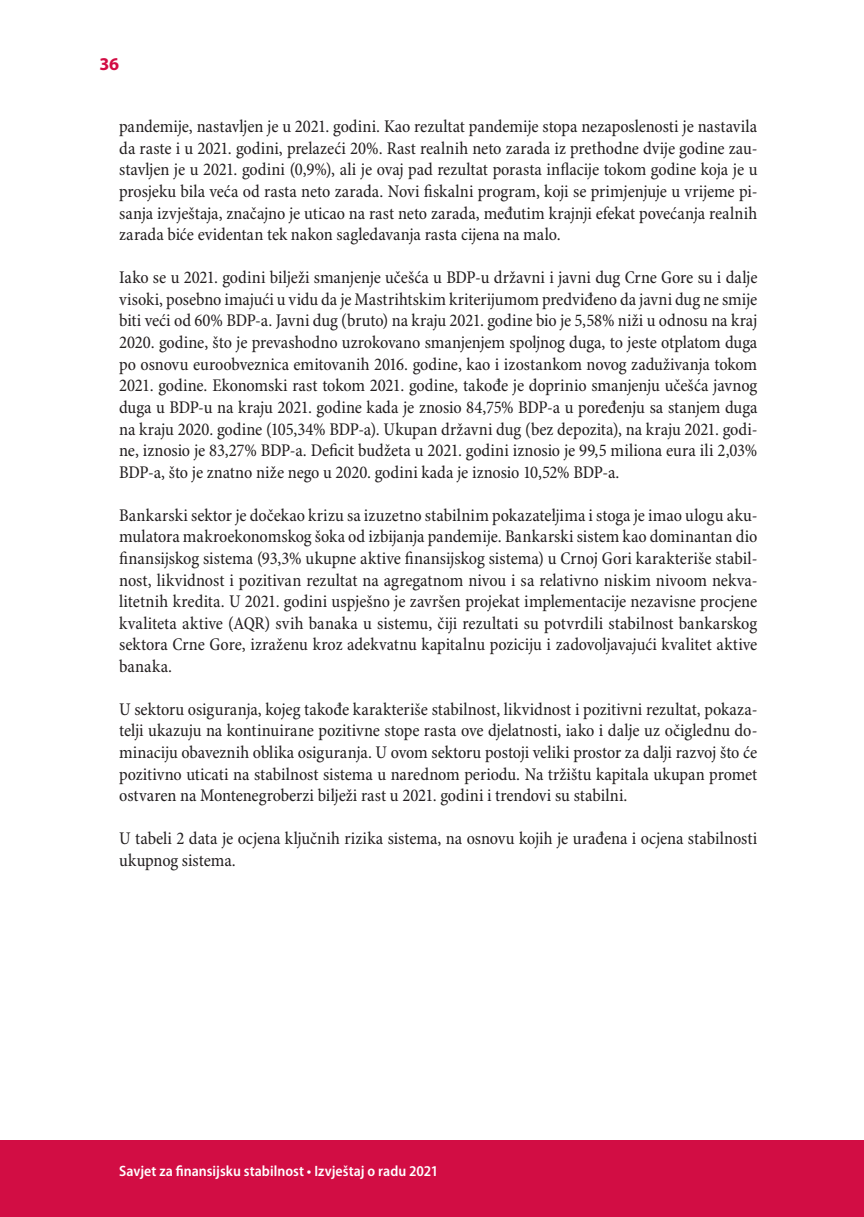
<style>
.page{position:relative;width:864px;height:1217px;background:#fff}
.page>*{position:absolute;margin:0;border:0;box-sizing:border-box;transform-origin:0 0}
.t1{font:condensed 18px/21.6px "Minion Pro";letter-spacing:-.005em;color:#231f20;text-align:justify}
.t2{font:700 18px "Myriad Pro";color:#d20d44}
.t3{font:600 semi-condensed 15px "Myriad Pro";color:#fff}
</style>
<div class="page">
<div style="left:0;top:1140px;width:863px;height:76px;background:#d20d44"></div>
<p class="t2" style="left:99px;top:52px;width:21px">36</p>
<p class="t1" style="left:119px;top:116px;width:639px">pandemije, nastavljen je u 2021. godini. Kao rezultat pandemije stopa nezaposlenosti je nastavila da raste i u 2021. godini, prelazeći 20%. Rast realnih neto zarada iz prethodne dvije godine zau&shy;stavljen je u 2021. godini (0,9%), ali je ovaj pad rezultat porasta inflacije tokom godine koja je u prosjeku bila veća od rasta neto zarada. Novi fiskalni program, koji se primjenjuje u vrijeme pi&shy;sanja izvještaja, značajno je uticao na rast neto zarada, međutim krajnji efekat povećanja realnih zarada biće evidentan tek nakon sagledavanja rasta cijena na malo.</p>
<p class="t1" style="left:119px;top:267px;width:639px">Iako se u 2021. godini bilježi smanjenje učešća u BDP-u državni i javni dug Crne Gore su i dalje visoki, posebno imajući u vidu da je Mastrihtskim kriterijumom predviđeno da javni dug ne smije biti veći od 60% BDP-a. Javni dug (bruto) na kraju 2021. godine bio je 5,58% niži u odnosu na kraj 2020. godine, što je prevashodno uzrokovano smanjenjem spoljnog duga, to jeste otplatom duga po osnovu euroobveznica emitovanih 2016. godine, kao i izostankom novog zaduživanja tokom 2021. godine. Ekonomski rast tokom 2021. godine, takođe je doprinio smanjenju učešća javnog duga u BDP-u na kraju 2021. godine kada je znosio 84,75% BDP-a u poređenju sa stanjem duga na kraju 2020. godine (105,34% BDP-a). Ukupan državni dug (bez depozita), na kraju 2021. godi&shy;ne, iznosio je 83,27% BDP-a. Deficit budžeta u 2021. godini iznosio je 99,5 miliona eura ili 2,03% BDP-a, što je znatno niže nego u 2020. godini kada je iznosio 10,52% BDP-a.</p>
<p class="t1" style="left:119px;top:504px;width:639px">Bankarski sektor je dočekao krizu sa izuzetno stabilnim pokazateljima i stoga je imao ulogu aku&shy;mulatora makroekonomskog šoka od izbijanja pandemije. Bankarski sistem kao dominantan dio finansijskog sistema (93,3% ukupne aktive finansijskog sistema) u Crnoj Gori karakteriše stabil&shy;nost, likvidnost i pozitivan rezultat na agregatnom nivou i sa relativno niskim nivoom nekva&shy;litetnih kredita. U 2021. godini uspješno je završen projekat implementacije nezavisne procjene kvaliteta aktive (AQR) svih banaka u sistemu, čiji rezultati su potvrdili stabilnost bankarskog sektora Crne Gore, izraženu kroz adekvatnu kapitalnu poziciju i zadovoljavajući kvalitet aktive banaka.</p>
<p class="t1" style="left:119px;top:699px;width:639px">U sektoru osiguranja, kojeg takođe karakteriše stabilnost, likvidnost i pozitivni rezultat, pokaza&shy;telji ukazuju na kontinuirane pozitivne stope rasta ove djelatnosti, iako i dalje uz očiglednu do&shy;minaciju obaveznih oblika osiguranja. U ovom sektoru postoji veliki prostor za dalji razvoj što će pozitivno uticati na stabilnost sistema u narednom periodu. Na tržištu kapitala ukupan promet ostvaren na Montenegroberzi bilježi rast u 2021. godini i trendovi su stabilni.</p>
<p class="t1" style="left:119px;top:828px;width:639px">U tabeli 2 data je ocjena ključnih rizika sistema, na osnovu kojih je urađena i ocjena stabilnosti ukupnog sistema.</p>
<p class="t3" style="left:119px;top:1161px;width:320px">Savjet za finansijsku stabilnost • Izvještaj o radu 2021</p>
</div>
